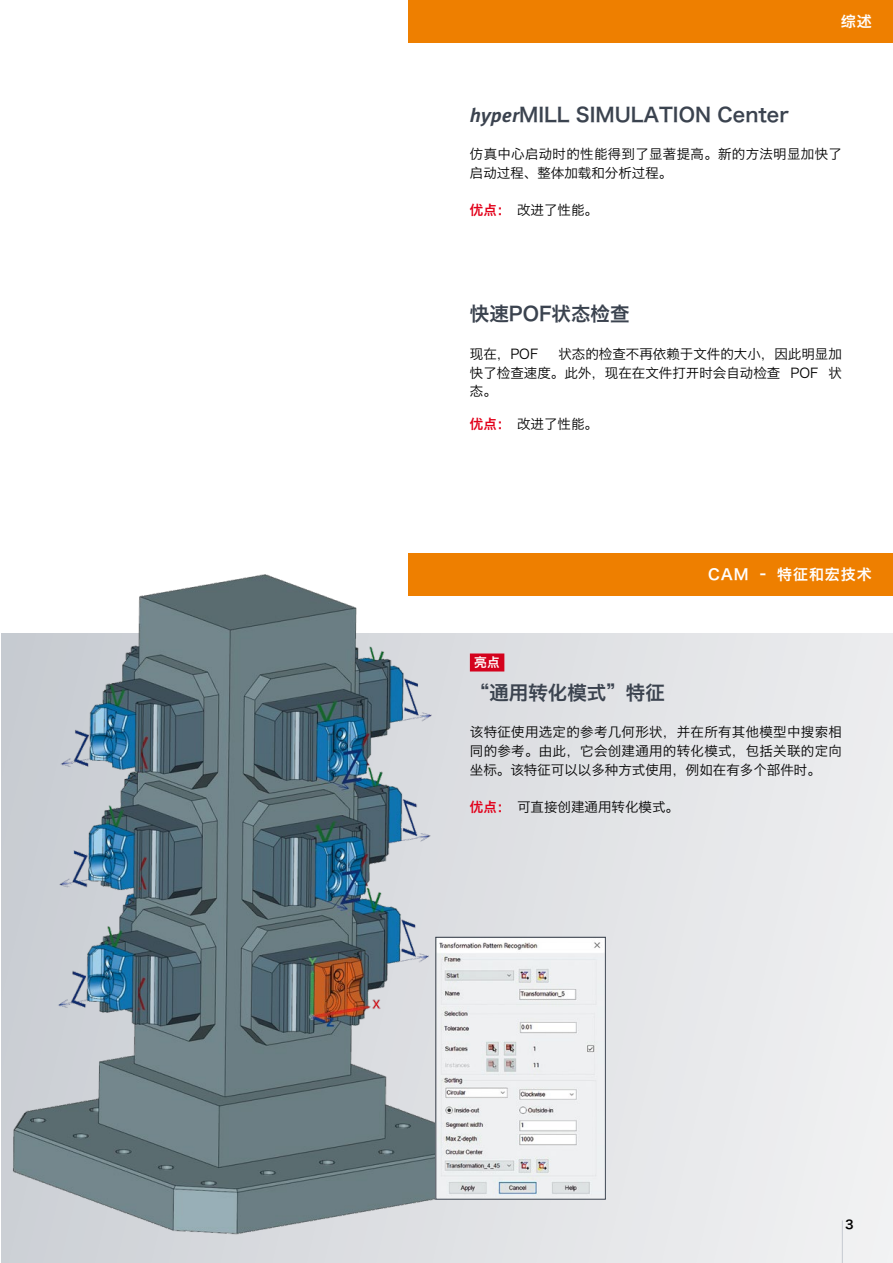
<style>
.page{position:relative;width:893px;height:1263px;background:#fff}
.page>*{position:absolute;margin:0;border:0;box-sizing:border-box;transform-origin:0 0}
.t1{font:19.5px "Hiragino Sans GB W6";color:#3b434f}
.t2{font:15px "Hiragino Sans GB W6";letter-spacing:.06em;color:#fff}
.t3{font:13.5px/18.8px "Hiragino Sans GB W3";color:#000;text-align:justify}
.t4{font:13.5px/18.8px "Hiragino Sans GB W3";letter-spacing:.02em;color:#000}
.t5{font:12.75px "Hiragino Sans GB W6";color:#fff}
.t6{font:12px "Hiragino Sans GB W6";color:#000}
.s1{font-family:"Meta Pro";font-weight:700;font-style:italic}
.s2{font-family:"Hiragino Sans GB W6";color:#e2001a}
</style>
<div class="page">
<div style="left:408px;top:0;width:485px;height:43px;background:#ee7f00"></div>
<div style="left:1px;top:634px;width:892px;height:629px;background:#e7e8eb"></div>
<hr style="left:842px;top:1220px;width:1px;height:43px;background:#c5c9d0">
<div style="left:408px;top:553px;width:485px;height:42px;background:#ee7f00"></div>
<img style="left:1px;top:574px;width:458px;height:665px">
<img style="left:437px;top:939px;width:167px;height:258px">
<div style="left:435px;top:937px;width:171px;height:262px;border:1px solid #3b434f"></div>
<div style="left:470px;top:653px;width:34px;height:18px;background:#d4021d"></div>
<p class="t2" style="left:841px;top:12px;width:32px">综述</p>
<h1 class="t1" style="left:470px;top:101px;width:321px"><span class="s1">hyper</span>MILL SIMULATION Center</h1>
<p class="t4" style="left:470px;top:144px;width:374px">仿真中心启动时的性能得到了显著提高。新的方法明显加快了启动过程、整体加载和分析过程。</p>
<p class="t3" style="left:470px;top:201px;width:130px"><span class="s2">优点：</span>改进了性能。</p>
<h1 class="t1" style="left:470px;top:301px;width:161px">快速POF状态检查</h1>
<p class="t3" style="left:470px;top:344px;width:70px">现在，POF</p>
<p class="t3" style="left:470px;top:344px;width:374px;text-indent:89px">状态的检查不再依赖于文件的大小，因此明显加快了检查速度。此外，现在在文件打开时会自动检查 POF 状态。</p>
<p class="t3" style="left:470px;top:415px;width:130px"><span class="s2">优点：</span>改进了性能。</p>
<p class="t5" style="left:474px;top:654px;width:27px">亮点</p>
<p class="t2" style="left:708px;top:564px;width:165px">CAM – 特征和宏技术</p>
<h1 class="t1" style="left:470px;top:680px;width:196px">“通用转化模式”特征</h1>
<p class="t3" style="left:470px;top:723px;width:374px">该特征使用选定的参考几何形状，并在所有其他模型中搜索相同的参考。由此，它会创建通用的转化模式，包括关联的定向坐标。该特征可以以多种方式使用，例如在有多个部件时。</p>
<p class="t3" style="left:470px;top:798px;width:211px"><span class="s2">优点：</span>可直接创建通用转化模式。</p>
<p class="t6" style="left:845px;top:1217px;width:10px">3</p>
</div>
